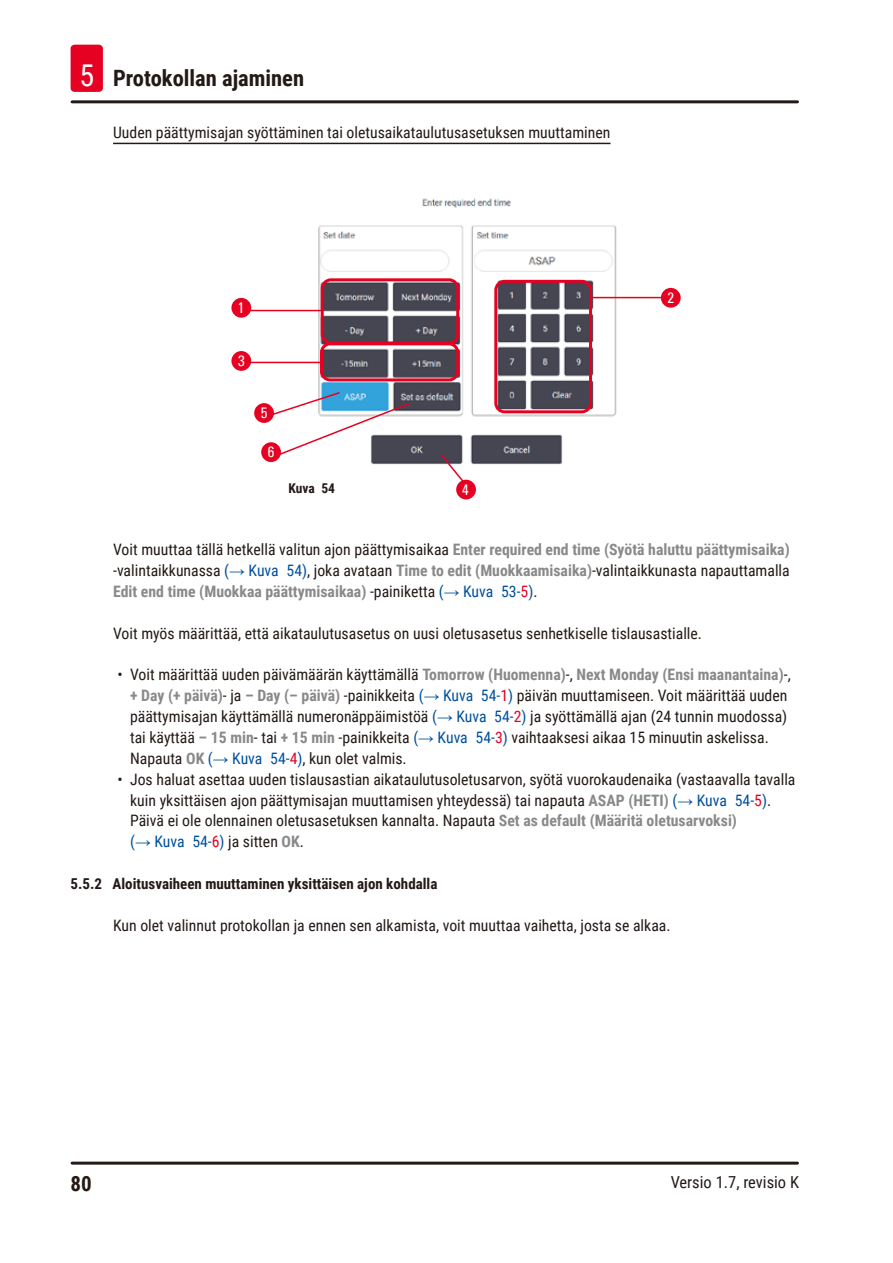
<style>
.page{position:relative;width:893px;height:1263px;background:#fff}
.page>*{position:absolute;margin:0;border:0;box-sizing:border-box;transform-origin:0 0}
.t1{font:700 22.5px "Roboto Condensed";color:#231916}
.t2{font:700 21px "Roboto Condensed";color:#231916}
.t3{font:16.5px "Roboto Condensed";color:#231916}
.Description_text{font:15.75px/20.9px "Roboto Condensed";color:#231916}
.I_Topic{font:15.75px "Roboto Condensed";color:#231916}
.t4{font:700 15px "Roboto Condensed";color:#231916}
.t5{font:condensed 15px "Univers";color:#fff}
.t6{font:700 13.5px "Roboto Condensed";letter-spacing:-.005em;color:#231916}
.s1{font-weight:400;font-size:30px;color:#fff}
.s2{font-weight:700;color:#898989}
.s3{color:#00509e}
.s4{font-family:"Arial";color:#00509e}
.s5{color:#e60021}
</style>
<div class="page">
<hr style="left:72px;top:1161px;width:725px;height:3px;background:#231916">
<hr style="left:72px;top:100px;width:725px;height:3px;background:#231916">
<div style="left:71px;top:45px;width:32px;height:47px;background:#e60021;border-radius:4px"></div>
<hr style="left:113px;top:143px;width:497px;height:1px;background:#231916">
<img style="left:289px;top:198px;width:355px;height:267px">
<div style="left:321px;top:278px;width:138px;height:66px;border:3px solid #e60021;border-radius:9px"></div>
<div style="left:320px;top:342px;width:139px;height:39px;border:3px solid #e60021;border-radius:9px"></div>
<div style="left:494px;top:280px;width:98px;height:133px;border:3px solid #e60021;border-radius:9px"></div>
<hr style="left:250px;top:310px;width:71px;height:1px;background:#e60021">
<hr style="left:591px;top:297px;width:71px;height:1px;background:#e60021">
<hr style="left:251px;top:362px;width:71px;height:1px;background:#e60021">
<svg style="left:272px;top:391px;width:138px;height:65px"></svg>
<svg style="left:439px;top:453px;width:28px;height:29px"></svg>
<div style="left:231px;top:298px;width:20px;height:20px;background:#e60021;border-radius:50%"></div>
<div style="left:254px;top:403px;width:20px;height:20px;background:#e60021;border-radius:50%"></div>
<div style="left:231px;top:351px;width:20px;height:20px;background:#e60021;border-radius:50%"></div>
<div style="left:661px;top:288px;width:20px;height:20px;background:#e60021;border-radius:50%"></div>
<div style="left:261px;top:442px;width:20px;height:20px;background:#e60021;border-radius:50%"></div>
<div style="left:456px;top:480px;width:20px;height:19px;background:#e60021;border-radius:50%"></div>
<h1 class="t1" style="left:79px;top:63px;width:226px"><span class="s1">5</span> Protokollan ajaminen</h1>
<p class="I_Topic" style="left:113px;top:122px;width:499px">Uuden päättymisajan syöttäminen tai oletusaikataulutusasetuksen muuttaminen</p>
<p class="t5" style="left:238px;top:298px;width:8px">1</p>
<p class="t5" style="left:238px;top:351px;width:8px">3</p>
<p class="t5" style="left:261px;top:403px;width:8px">5</p>
<p class="t5" style="left:268px;top:442px;width:8px">6</p>
<p class="t6" style="left:288px;top:478px;width:48px">Kuva 54</p>
<p class="t5" style="left:462px;top:480px;width:8px">4</p>
<p class="t5" style="left:667px;top:288px;width:8px">2</p>
<p class="Description_text" style="left:113px;top:539px;width:678px;text-align:justify">Voit muuttaa tällä hetkellä valitun ajon päättymisaikaa <span class="s2">Enter required end time (Syötä haluttu päättymisaika) </span>-valintaikkunassa <span class="s3">(</span><span class="s4">→</span> <span class="s3">Kuva 54)</span>, joka avataan <span class="s2">Time to edit (Muokkaamisaika)</span>-valintaikkunasta napauttamalla <span class="s2">Edit end time (Muokkaa päättymisaikaa)</span> -painiketta <span class="s3">(</span><span class="s4">→</span> <span class="s3">Kuva 53‑</span><span class="s5">5</span><span class="s3">)</span>.</p>
<p class="Description_text" style="left:113px;top:622px;width:590px">Voit myös määrittää, että aikataulutusasetus on uusi oletusasetus senhetkiselle tislausastialle.</p>
<p class="Description_text" style="left:130px;top:664px;width:662px;text-indent:-13px">• Voit määrittää uuden päivämäärän käyttämällä <span class="s2">Tomorrow (Huomenna)</span>-, <span class="s2">Next Monday (Ensi maanantaina)</span>-, <span class="s2">+ Day (+ päivä)</span>- ja <span class="s2">– Day (– päivä)</span> -painikkeita <span class="s3">(</span><span class="s4">→</span> <span class="s3">Kuva 54‑</span><span class="s5">1</span><span class="s3">)</span> päivän muuttamiseen. Voit määrittää uuden päättymisajan käyttämällä numeronäppäimistöä <span class="s3">(</span><span class="s4">→</span> <span class="s3">Kuva 54‑</span><span class="s5">2</span><span class="s3">)</span> ja syöttämällä ajan (24 tunnin muodossa) tai käyttää <span class="s2">– 15 min</span>- tai <span class="s2">+ 15 min</span> -painikkeita <span class="s3">(</span><span class="s4">→</span> <span class="s3">Kuva 54‑</span><span class="s5">3</span><span class="s3">)</span> vaihtaaksesi aikaa 15 minuutin askelissa.<br>Napauta <span class="s2">OK</span> <span class="s3">(</span><span class="s4">→</span> <span class="s3">Kuva 54‑</span><span class="s5">4</span><span class="s3">)</span>, kun olet valmis.</p>
<p class="Description_text" style="left:130px;top:768px;width:667px;text-indent:-13px">• Jos haluat asettaa uuden tislausastian aikataulutusoletusarvon, syötä vuorokaudenaika (vastaavalla tavalla kuin yksittäisen ajon päättymisajan muuttamisen yhteydessä) tai napauta <span class="s2">ASAP (HETI)</span> <span class="s3">(</span><span class="s4">→</span> <span class="s3">Kuva 54‑</span><span class="s5">5</span><span class="s3">)</span>.<br>Päivä ei ole olennainen oletusasetuksen kannalta. Napauta <span class="s2">Set as default (Määritä oletusarvoksi)<br></span><span class="s3">(</span><span class="s4">→</span> <span class="s3">Kuva 54‑</span><span class="s5">6</span><span class="s3">)</span> ja sitten <span class="s2">OK</span>.</p>
<p class="t4" style="left:71px;top:873px;width:368px">5.5.2 Aloitusvaiheen muuttaminen yksittäisen ajon kohdalla</p>
<p class="Description_text" style="left:113px;top:914px;width:559px">Kun olet valinnut protokollan ja ennen sen alkamista, voit muuttaa vaihetta, josta se alkaa.</p>
<h2 class="t2" style="left:71px;top:1169px;width:23px">80</h2>
<p class="t3" style="left:671px;top:1170px;width:130px">Versio 1.7, revisio K</p>
</div>
